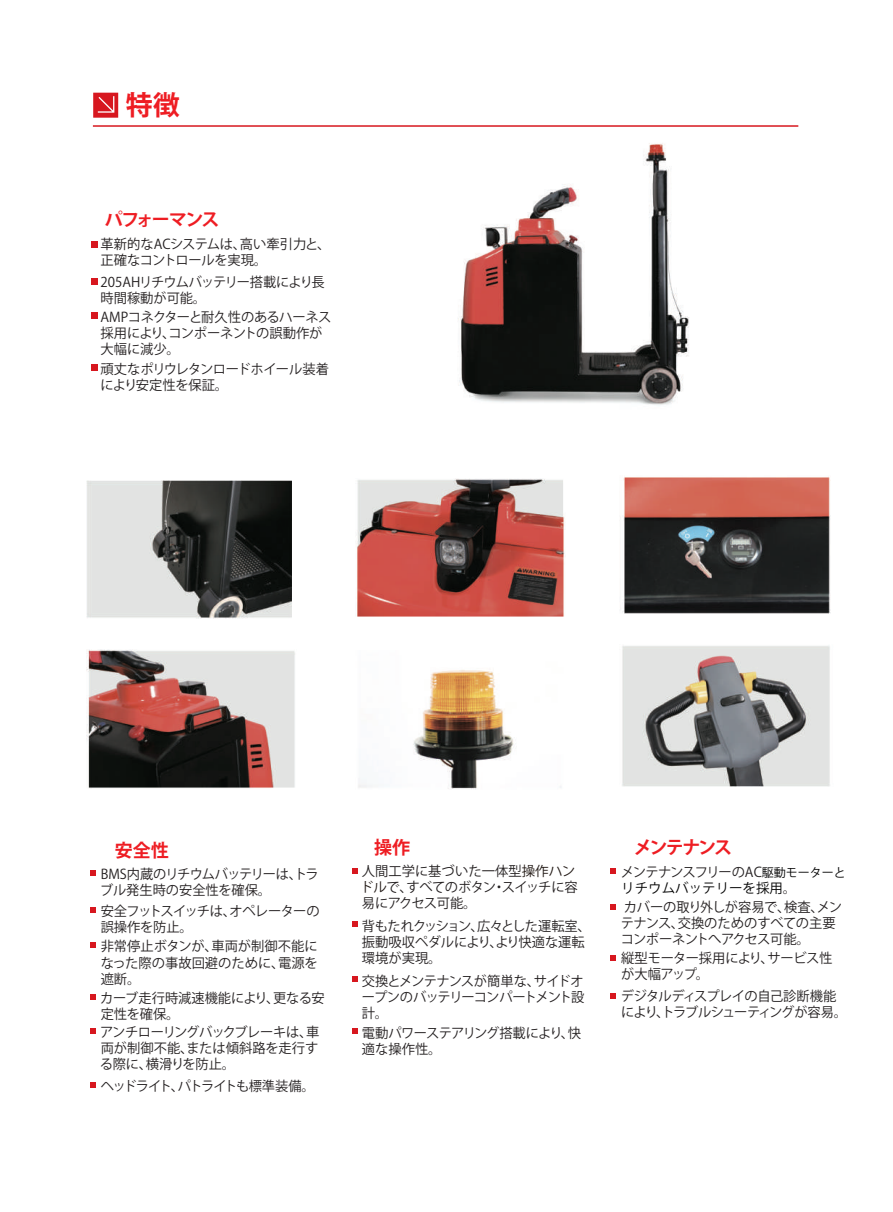
<style>
.page{position:relative;width:893px;height:1212px;background:#fff}
.page>*{position:absolute;margin:0;border:0;box-sizing:border-box;transform-origin:0 0}
.t1{font:700 27px "Koz Go Pr 6 N";color:#ee1d23}
.t2{font:700 18px "Koz Go Pr 6 N";letter-spacing:-.09em;color:#ee1d23}
.t3{font:13.5px/16.2px "Koz Go Pr 6 N";letter-spacing:-.02em;color:#231f20}
.t4{font:13.5px/16.2px "Koz Go Pr 6 N";color:#231f20}
.t5{font:13.5px/16.2px "Koz Go Pr 6 N";letter-spacing:-.05em;color:#231f20}
.t6{font:13.5px/16.2px "Koz Go Pr 6 N";letter-spacing:-.04em;color:#231f20}
.t7{font:13.5px "Koz Go Pr 6 N";letter-spacing:-.075em;color:#231f20}
.s1{color:#211814}
.s2{font-size:12px;color:#030303}
.s3{color:#030303}
</style>
<div class="page">
<hr style="left:93px;top:125px;width:705px;height:2px;background:#d7171f">
<svg style="left:93px;top:93px;width:25px;height:25px"></svg>
<img style="left:458px;top:143px;width:231px;height:263px">
<img style="left:86px;top:480px;width:206px;height:138px">
<img style="left:357px;top:479px;width:208px;height:138px">
<img style="left:620px;top:477px;width:210px;height:137px">
<img style="left:86px;top:649px;width:209px;height:140px">
<img style="left:358px;top:670px;width:203px;height:119px">
<img style="left:622px;top:645px;width:208px;height:142px">
<svg style="left:91px;top:242px;width:6px;height:6px"></svg>
<svg style="left:91px;top:279px;width:6px;height:6px"></svg>
<svg style="left:91px;top:313px;width:6px;height:6px"></svg>
<svg style="left:91px;top:365px;width:6px;height:6px"></svg>
<svg style="left:91px;top:907px;width:5px;height:5px"></svg>
<svg style="left:352px;top:868px;width:5px;height:5px"></svg>
<svg style="left:352px;top:922px;width:5px;height:5px"></svg>
<svg style="left:352px;top:976px;width:5px;height:5px"></svg>
<svg style="left:352px;top:1028px;width:5px;height:5px"></svg>
<svg style="left:91px;top:870px;width:5px;height:6px"></svg>
<svg style="left:91px;top:942px;width:5px;height:5px"></svg>
<svg style="left:91px;top:1082px;width:5px;height:5px"></svg>
<svg style="left:91px;top:1029px;width:5px;height:5px"></svg>
<svg style="left:91px;top:994px;width:5px;height:5px"></svg>
<svg style="left:610px;top:868px;width:5px;height:5px"></svg>
<svg style="left:610px;top:904px;width:5px;height:6px"></svg>
<svg style="left:610px;top:993px;width:5px;height:5px"></svg>
<svg style="left:610px;top:955px;width:5px;height:5px"></svg>
<h1 class="t1" style="left:126px;top:90px;width:55px">特徴</h1>
<h2 class="t2" style="left:105px;top:209px;width:116px">パフォーマンス</h2>
<p class="t3" style="left:101px;top:236px;width:231px">革新的なACシステムは、高い牽引力と、正確なコントロールを実現。</p>
<p class="t3" style="left:101px;top:274px;width:226px">205AHリチウムバッテリー搭載により長時間稼動が可能。</p>
<p class="t3" style="left:101px;top:309px;width:232px">AMPコネクターと耐久性のあるハーネス採用により、コンポーネントの誤動作が大幅に減少。</p>
<p class="t3" style="left:101px;top:361px;width:230px">頑丈なポリウレタンロードホイール装着により安定性を保証。</p>
<h2 class="t2" style="left:115px;top:840px;width:55px">安全性</h2>
<p class="t3" style="left:100px;top:866px;width:220px">BMS内蔵のリチウムバッテリーは、トラブル発生時の安全性を確保。</p>
<p class="t3" style="left:101px;top:903px;width:220px">安全フットスイッチは、オペレーターの誤操作を防止。</p>
<p class="t3" style="left:101px;top:939px;width:218px;text-align:justify">非常停止ボタンが、車両が制御不能になった際の事故回避のために、電源を遮断。</p>
<p class="t4" style="left:100px;top:990px;width:226px">カーブ走行時減速機能により、更なる安定性を確保。</p>
<p class="t3" style="left:100px;top:1024px;width:221px;text-align:justify">アンチローリングバックブレーキは、車両が制御不能、または傾斜路を走行する際に、横滑りを防止。</p>
<p class="t7" style="left:101px;top:1078px;width:216px">ヘッドライト、パトライトも標準装備。</p>
<h2 class="t2" style="left:374px;top:837px;width:38px">操作</h2>
<h2 class="t2" style="left:634px;top:837px;width:100px">メンテナンス</h2>
<p class="t3" style="left:360px;top:863px;width:219px">人間工学に基づいた一体型<span class="s1">操作ハンドル</span>で、すべてのボタン・スイッチに容易にアクセス可能。</p>
<p class="t4" style="left:362px;top:918px;width:230px">背もたれクッション、広々とした運転室、振動吸収ペダルにより、より快適な運転環境が実現。</p>
<p class="t3" style="left:362px;top:973px;width:224px;text-align:justify">交換とメンテナンスが簡単な、サイドオープンのバッテリーコンパートメント設計。</p>
<p class="t6" style="left:362px;top:1025px;width:221px">電動パワーステアリング搭載により、快適な操作性。</p>
<p class="t4" style="left:621px;top:864px;width:227px">メンテナンスフリーのAC<span class="s2">駆動モーターと</span><span class="s3">リチウムバッテリーを採用</span>。</p>
<p class="t3" style="left:621px;top:899px;width:223px">カバーの取り外しが容易で、検査、メンテナンス、交換のためのすべての主要コンポーネントへアクセス可能。</p>
<p class="t3" style="left:621px;top:950px;width:213px">縦型モーター採用により、サービス性が大幅アップ。</p>
<p class="t5" style="left:621px;top:988px;width:228px">デジタルディスプレイの自己診断機能により、トラブルシューティングが容易。</p>
</div>
